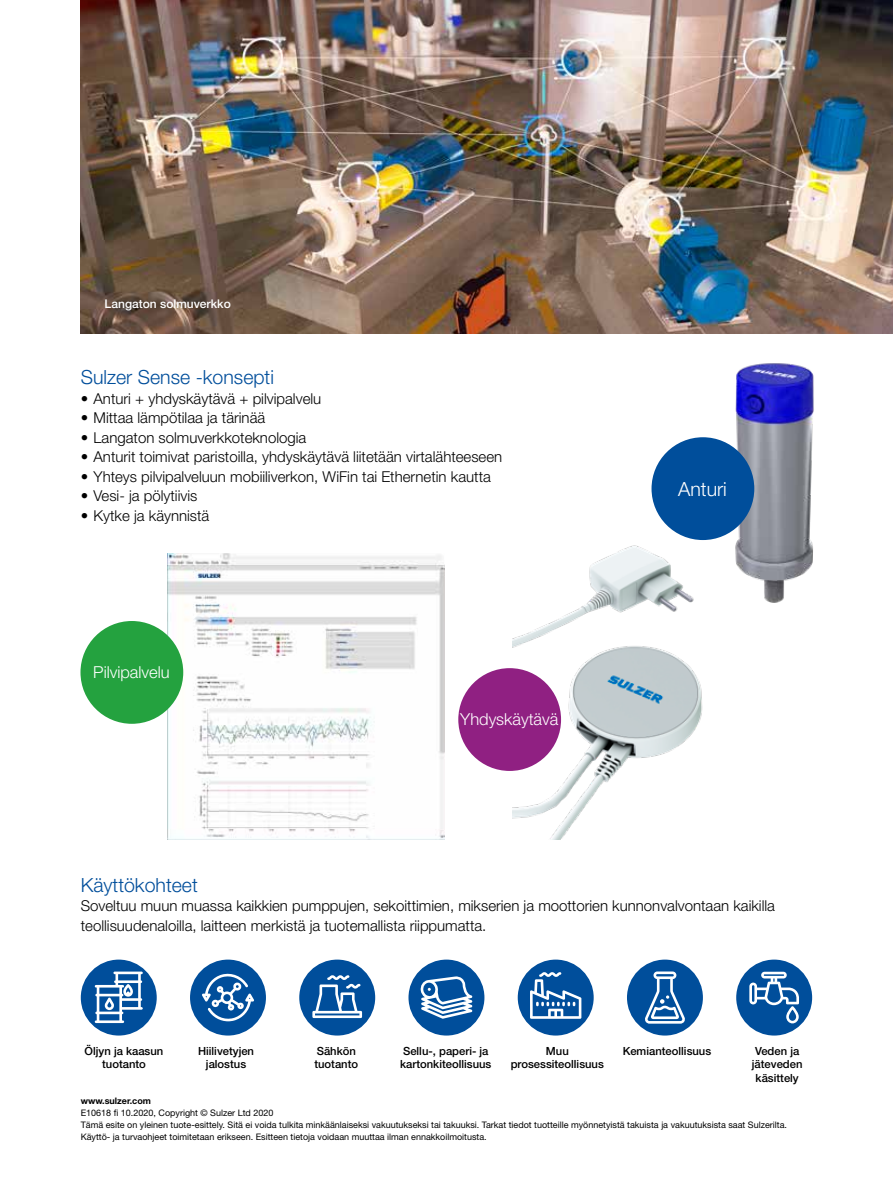
<style>
.page{position:relative;width:893px;height:1191px;background:#fff}
.page>*{position:absolute;margin:0;border:0;box-sizing:border-box;transform-origin:0 0}
.t1{font:300 19.5px "Helvetica Neue LT Pro";color:#004e9b}
.t2{font:300 19.5px "Helvetica Neue LT Pro";color:#fff}
.t3{font:300 16.5px "Helvetica Neue LT Pro";color:#fff}
.t4{font:300 15px/19.5px "Helvetica Neue LT Pro";color:#000}
.t5{font:500 12px "Helvetica Neue LT Pro";color:#fff}
.t6{font:500 11.25px/13.5px "Helvetica Neue LT Pro";color:#000;text-align:center}
.t7{font:9px/12px "Helvetica Neue LT Pro";color:#000}
.t8{font:700 9px "Helvetica Neue LT Pro";color:#000}
</style>
<div class="page">
<div style="left:458px;top:668px;width:103px;height:103px;background:#902082;border-radius:50%"></div>
<img style="left:81px;top:0;width:812px;height:333px">
<div style="left:81px;top:959px;width:76px;height:76px;background:#004e9b;border-radius:50%"></div>
<svg style="left:95px;top:971px;width:48px;height:52px"></svg>
<div style="left:190px;top:959px;width:76px;height:76px;background:#004e9b;border-radius:50%"></div>
<svg style="left:202px;top:973px;width:52px;height:48px"></svg>
<div style="left:299px;top:959px;width:76px;height:76px;background:#004e9b;border-radius:50%"></div>
<svg style="left:312px;top:975px;width:50px;height:43px"></svg>
<div style="left:408px;top:959px;width:76px;height:76px;background:#004e9b;border-radius:50%"></div>
<svg style="left:420px;top:976px;width:52px;height:42px"></svg>
<div style="left:518px;top:959px;width:76px;height:76px;background:#004e9b;border-radius:50%"></div>
<svg style="left:530px;top:972px;width:51px;height:46px"></svg>
<div style="left:627px;top:959px;width:76px;height:76px;background:#004e9b;border-radius:50%"></div>
<svg style="left:645px;top:971px;width:40px;height:52px"></svg>
<div style="left:736px;top:959px;width:76px;height:76px;background:#004e9b;border-radius:50%"></div>
<svg style="left:749px;top:971px;width:50px;height:52px"></svg>
<img style="left:639px;top:304px;width:254px;height:299px">
<img style="left:513px;top:526px;width:221px;height:313px">
<img style="left:167px;top:553px;width:277px;height:286px">
<div style="left:651px;top:437px;width:103px;height:103px;background:#004e9b;border-radius:50%"></div>
<div style="left:80px;top:621px;width:103px;height:103px;background:#24a23f;border-radius:50%"></div>
<p class="t5" style="left:105px;top:297px;width:128px">Langaton solmuverkko</p>
<h1 class="t1" style="left:81px;top:365px;width:195px">Sulzer Sense -konsepti</h1>
<p class="t4" style="left:81px;top:388px;width:242px">• Anturi + yhdyskäytävä + pilvipalvelu</p>
<p class="t4" style="left:81px;top:408px;width:186px">• Mittaa lämpötilaa ja tärinää</p>
<p class="t4" style="left:81px;top:427px;width:227px">• Langaton solmuverkkoteknologia</p>
<p class="t4" style="left:81px;top:447px;width:423px">• Anturit toimivat paristoilla, yhdyskäytävä liitetään virtalähteeseen</p>
<p class="t4" style="left:81px;top:466px;width:412px">• Yhteys pilvipalveluun mobiiliverkon, WiFin tai Ethernetin kautta</p>
<p class="t4" style="left:81px;top:486px;width:118px">• Vesi- ja pölytiivis</p>
<p class="t4" style="left:81px;top:505px;width:130px">• Kytke ja käynnistä</p>
<p class="t3" style="left:93px;top:662px;width:78px">Pilvipalvelu</p>
<p class="t3" style="left:460px;top:709px;width:100px">Yhdyskäytävä</p>
<h1 class="t2" style="left:678px;top:477px;width:50px">Anturi</h1>
<h1 class="t1" style="left:81px;top:872px;width:119px">Käyttökohteet</h1>
<p class="t4" style="left:81px;top:895px;width:696px">Soveltuu muun muassa kaikkien pumppujen, sekoittimien, mikserien ja moottorien kunnonvalvontaan kaikilla teollisuudenaloilla, laitteen merkistä ja tuotemallista riippumatta.</p>
<p class="t6" style="left:85px;top:1044px;width:80px">Öljyn ja kaasun tuotanto</p>
<p class="t6" style="left:314px;top:1044px;width:45px;text-align:left">Sähkön tuotanto</p>
<p class="t6" style="left:400px;top:1044px;width:93px;text-align:left">Sellu-, paperi- ja kartonkiteollisuus</p>
<p class="t6" style="left:511px;top:1044px;width:95px">Muu prosessiteollisuus</p>
<p class="t6" style="left:752px;top:1044px;width:52px">Veden ja jäteveden käsittely</p>
<p class="t6" style="left:198px;top:1044px;width:58px">Hiilivetyjen jalostus</p>
<p class="t6" style="left:623px;top:1044px;width:90px">Kemianteollisuus</p>
<p class="t8" style="left:81px;top:1095px;width:72px">www.sulzer.com</p>
<p class="t7" style="left:81px;top:1106px;width:708px">E10618 fi 10.2020, Copyright © Sulzer Ltd 2020<br>Tämä esite on yleinen tuote-esittely. Sitä ei voida tulkita minkäänlaiseksi vakuutukseksi tai takuuksi. Tarkat tiedot tuotteille myönnetyistä takuista ja vakuutuksista saat Sulzerilta.<br>Käyttö- ja turvaohjeet toimitetaan erikseen. Esitteen tietoja voidaan muuttaa ilman ennakkoilmoitusta.</p>
</div>
